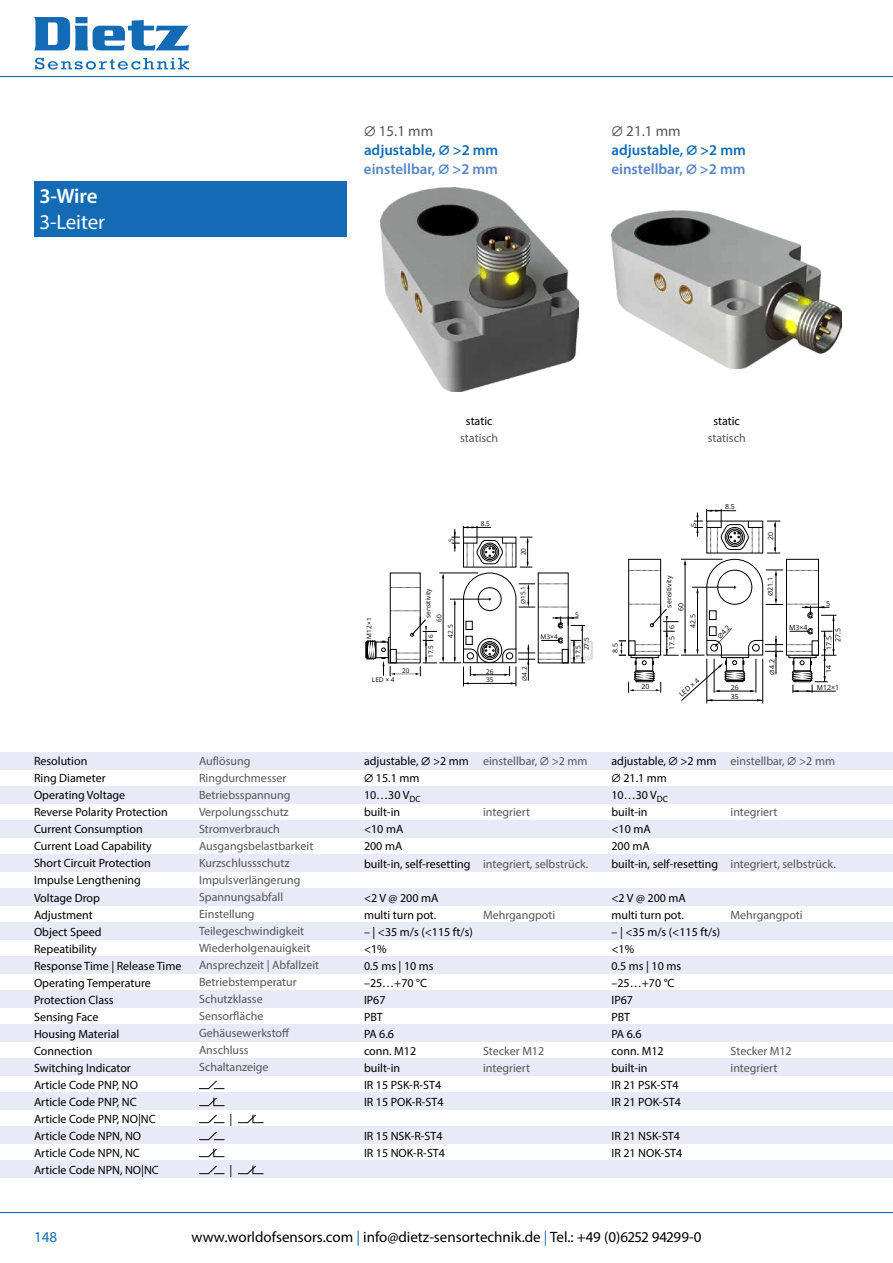
<style>
.page{position:relative;width:893px;height:1263px;background:#fff}
.page>*{position:absolute;margin:0;border:0;box-sizing:border-box;transform-origin:0 0}
.t1{font:21px "Myriad Pro";letter-spacing:-.005em;color:#fff}
.t2{font:600 21px "Myriad Pro";color:#fff}
.t3{font:600 15px/18.8px "Myriad Pro";color:#5784c4}
.t4{font:15px "Myriad Pro";color:#000}
.t5{font:15px "Myriad Pro";color:#126bb4}
.t6{font:12px/17px "Myriad Pro";color:#000}
.t7{font:12px/17px "Myriad Pro";color:#565656}
.t8{font:6.9px/9.1px "Xecro Sans";color:#000}
.t9{font:6.45px "Xecro Sans";color:#000}
.s1{font-family:"Xecro Sans";font-weight:400;color:#565656}
.s2{font-weight:400;color:#565656}
.s3{color:#126bb4}
.s4{font-family:"Xecro Sans";font-weight:700;font-size:13.5px;color:#126bb4}
.s5{font-family:"Xecro Sans";font-weight:700;font-size:13.5px}
.s6{font-family:"Xecro Sans"}
.s7{color:#565656}
.s8{font-family:"Xecro Sans";color:#565656}
</style>
<div class="page">
<hr style="left:0;top:1212px;width:893px;height:1px;background:#126bb4">
<div style="left:35px;top:181px;width:312px;height:56px;background:#126bb4"></div>
<div style="left:0;top:1127px;width:893px;height:17px;background:#e8ebf7"></div>
<div style="left:0;top:1161px;width:893px;height:17px;background:#e8ebf7"></div>
<div style="left:0;top:753px;width:893px;height:17px;background:#e8ebf7"></div>
<div style="left:0;top:1093px;width:893px;height:17px;background:#e8ebf7"></div>
<hr style="left:0;top:76px;width:893px;height:1px;background:#126bb4">
<div style="left:0;top:1059px;width:893px;height:17px;background:#e8ebf7"></div>
<div style="left:0;top:1025px;width:893px;height:17px;background:#e8ebf7"></div>
<div style="left:0;top:991px;width:893px;height:17px;background:#e8ebf7"></div>
<div style="left:0;top:957px;width:893px;height:17px;background:#e8ebf7"></div>
<div style="left:0;top:923px;width:893px;height:17px;background:#e8ebf7"></div>
<div style="left:0;top:889px;width:893px;height:17px;background:#e8ebf7"></div>
<div style="left:0;top:855px;width:893px;height:17px;background:#e8ebf7"></div>
<div style="left:0;top:821px;width:893px;height:17px;background:#e8ebf7"></div>
<div style="left:0;top:787px;width:893px;height:17px;background:#e8ebf7"></div>
<svg style="left:34px;top:17px;width:155px;height:33px"></svg>
<svg style="left:35px;top:58px;width:154px;height:12px"></svg>
<svg style="left:199px;top:1080px;width:25px;height:9px"></svg>
<svg style="left:199px;top:1114px;width:25px;height:9px"></svg>
<svg style="left:199px;top:1097px;width:26px;height:9px"></svg>
<svg style="left:238px;top:1114px;width:26px;height:9px"></svg>
<svg style="left:199px;top:1131px;width:25px;height:9px"></svg>
<svg style="left:199px;top:1165px;width:25px;height:9px"></svg>
<svg style="left:199px;top:1148px;width:26px;height:9px"></svg>
<svg style="left:238px;top:1165px;width:26px;height:9px"></svg>
<img style="left:380px;top:187px;width:198px;height:204px">
<svg style="left:365px;top:526px;width:228px;height:160px"></svg>
<img style="left:611px;top:210px;width:231px;height:158px">
<hr style="left:762px;top:659px;width:1px;height:44px;background:#000">
<hr style="left:706px;top:659px;width:1px;height:44px;background:#000">
<svg style="left:619px;top:509px;width:217px;height:192px"></svg>
<div style="left:709px;top:626px;width:7px;height:10px;border:1px solid #000"></div>
<div style="left:709px;top:610px;width:7px;height:10px;border:1px solid #000"></div>
<h1 class="t2" style="left:39px;top:182px;width:60px">3-Wire</h1>
<h1 class="t1" style="left:39px;top:209px;width:67px">3-Leiter</h1>
<p class="t3" style="left:364px;top:121px;width:136px"><span class="s1">⌀</span> <span class="s2">15.1 mm </span><span class="s3">adjustable,</span> <span class="s4">⌀</span> <span class="s3">&gt;2 mm </span>einstellbar, <span class="s5">⌀</span> &gt;2 mm</p>
<p class="t3" style="left:611px;top:121px;width:136px"><span class="s1">⌀</span> <span class="s2">21.1 mm </span><span class="s3">adjustable,</span> <span class="s4">⌀</span> <span class="s3">&gt;2 mm </span>einstellbar, <span class="s5">⌀</span> &gt;2 mm</p>
<p class="t6" style="left:466px;top:413px;width:28px">static</p>
<p class="t7" style="left:460px;top:430px;width:40px">statisch</p>
<p class="t6" style="left:713px;top:413px;width:28px">static</p>
<p class="t7" style="left:708px;top:430px;width:40px">statisch</p>
<p class="t8" style="left:725px;top:502px;width:11px">8.5</p>
<p class="t9" style="left:481px;top:519px;width:11px">8.5</p>
<p class="t8" style="left:689px;top:526px;width:5px;rotate:-90deg">5</p>
<p class="t9" style="left:447px;top:542px;width:5px;rotate:-90deg">5</p>
<p class="t8" style="left:766px;top:540px;width:9px;rotate:-90deg">20</p>
<p class="t9" style="left:365px;top:638px;width:22px;rotate:-90deg">M12×1</p>
<p class="t9" style="left:424px;top:618px;width:32px;rotate:-90deg">sensitivity</p>
<p class="t9" style="left:435px;top:622px;width:9px;rotate:-90deg">60</p>
<p class="t9" style="left:519px;top:555px;width:9px;rotate:-90deg">20</p>
<p class="t9" style="left:519px;top:604px;width:20px;rotate:-90deg">⌀15.1</p>
<p class="t9" style="left:575px;top:610px;width:5px">5</p>
<p class="t9" style="left:446px;top:638px;width:14px;rotate:-90deg">42.5</p>
<p class="t9" style="left:426px;top:638px;width:5px;rotate:-90deg">6</p>
<p class="t9" style="left:541px;top:632px;width:19px">M3×4</p>
<p class="t9" style="left:582px;top:650px;width:14px;rotate:-90deg">27.5</p>
<p class="t9" style="left:426px;top:658px;width:14px;rotate:-90deg">17.5</p>
<p class="t9" style="left:574px;top:658px;width:14px;rotate:-90deg">17.5</p>
<p class="t8" style="left:611px;top:653px;width:11px;rotate:-90deg">8.5</p>
<p class="t8" style="left:664px;top:608px;width:34px;rotate:-90deg">sensitivity</p>
<p class="t8" style="left:676px;top:611px;width:9px;rotate:-90deg">60</p>
<p class="t8" style="left:766px;top:596px;width:21px;rotate:-90deg">⌀21.1</p>
<p class="t8" style="left:826px;top:599px;width:6px">5</p>
<p class="t8" style="left:688px;top:628px;width:15px;rotate:-90deg">42.5</p>
<p class="t8" style="left:715px;top:634px;width:17px;rotate:-48deg">⌀4.2</p>
<p class="t8" style="left:789px;top:622px;width:20px">M3×4</p>
<p class="t8" style="left:667px;top:628px;width:5px;rotate:-90deg">6</p>
<p class="t8" style="left:833px;top:642px;width:15px;rotate:-90deg">27.5</p>
<p class="t8" style="left:667px;top:650px;width:15px;rotate:-90deg">17.5</p>
<p class="t8" style="left:824px;top:650px;width:15px;rotate:-90deg">17.5</p>
<p class="t9" style="left:402px;top:666px;width:9px">20</p>
<p class="t9" style="left:486px;top:667px;width:9px">26</p>
<p class="t9" style="left:372px;top:675px;width:24px">LED × 4</p>
<p class="t9" style="left:486px;top:675px;width:9px">35</p>
<p class="t9" style="left:520px;top:681px;width:16px;rotate:-90deg">⌀4.2</p>
<p class="t8" style="left:641px;top:682px;width:9px">20</p>
<p class="t8" style="left:677px;top:692px;width:26px;rotate:-41deg">LED × 4</p>
<p class="t8" style="left:731px;top:683px;width:10px">26<br>35</p>
<p class="t8" style="left:767px;top:674px;width:17px;rotate:-90deg">⌀4.2</p>
<p class="t8" style="left:824px;top:673px;width:9px;rotate:-90deg">14</p>
<p class="t8" style="left:817px;top:682px;width:24px">M12×1</p>
<p class="t6" style="left:34px;top:753px;width:149px">Resolution<br>Ring Diameter<br>Operating Voltage<br>Reverse Polarity Protection<br>Current Consumption<br>Current Load Capability<br>Short Circuit Protection<br>Impulse Lengthening<br>Voltage Drop<br>Adjustment<br>Object Speed<br>Repeatibility<br>Response Time | Release Time<br>Operating Temperature<br>Protection Class<br>Sensing Face<br>Housing Material<br>Connection<br>Switching Indicator<br>Article Code PNP, NO<br>Article Code PNP, NC<br>Article Code PNP, NO|NC<br>Article Code NPN, NO<br>Article Code NPN, NC<br>Article Code NPN, NO|NC</p>
<p class="t7" style="left:199px;top:753px;width:122px">Auflösung<br>Ringdurchmesser<br>Betriebsspannung<br>Verpolungsschutz<br>Stromverbrauch<br>Ausgangsbelastbarkeit<br>Kurzschlussschutz<br>Impulsverlängerung<br>Spannungsabfall<br>Einstellung<br>Teilegeschwindigkeit<br>Wiederholgenauigkeit<br>Ansprechzeit | Abfallzeit<br>Betriebstemperatur<br>Schutzklasse<br>Sensorfläche<br>Gehäusewerkstoff<br>Anschluss<br>Schaltanzeige</p>
<p class="t6" style="left:364px;top:753px;width:225px">adjustable, <span class="s6">⌀</span> &gt;2 mm <span class="s7">einstellbar,</span> <span class="s8">⌀</span> <span class="s7">&gt;2 mm </span><span class="s6">⌀</span> 15.1 mm<br>10…30 V<sub>DC<br></sub>built-in</p>
<p class="t7" style="left:483px;top:804px;width:48px">integriert</p>
<p class="t6" style="left:364px;top:821px;width:226px">&lt;10 mA<br>200 mA<br>built-in, self-resetting <span class="s7">integriert, selbstrück.</span></p>
<p class="t6" style="left:364px;top:889px;width:76px">&lt;2 V @ 200 mA multi turn pot.</p>
<p class="t7" style="left:483px;top:906px;width:74px">Mehrgangpoti</p>
<p class="t6" style="left:364px;top:923px;width:110px">– | &lt;35 m/s (&lt;115 ft/s) &lt;1%<br>0.5 ms | 10 ms –25…+70 °C<br>IP67<br>PBT<br>PA 6.6<br>conn. M12</p>
<p class="t7" style="left:483px;top:1042px;width:63px">Stecker M12</p>
<p class="t6" style="left:364px;top:1059px;width:38px">built-in</p>
<p class="t7" style="left:483px;top:1059px;width:48px">integriert</p>
<p class="t6" style="left:364px;top:1076px;width:81px">IR 15 PSK-R-ST4<br>IR 15 POK-R-ST4</p>
<p class="t6" style="left:364px;top:1127px;width:83px">IR 15 NSK-R-ST4<br>IR 15 NOK-R-ST4</p>
<p class="t6" style="left:230px;top:1110px;width:4px">|</p>
<p class="t6" style="left:230px;top:1161px;width:4px">|</p>
<p class="t6" style="left:611px;top:753px;width:225px">adjustable, <span class="s6">⌀</span> &gt;2 mm <span class="s7">einstellbar,</span> <span class="s8">⌀</span> <span class="s7">&gt;2 mm </span><span class="s6">⌀</span> 21.1 mm<br>10…30 V<sub>DC<br></sub>built-in</p>
<p class="t7" style="left:730px;top:804px;width:48px">integriert</p>
<p class="t6" style="left:611px;top:821px;width:226px">&lt;10 mA<br>200 mA<br>built-in, self-resetting <span class="s7">integriert, selbstrück.</span></p>
<p class="t6" style="left:611px;top:889px;width:76px">&lt;2 V @ 200 mA multi turn pot.</p>
<p class="t7" style="left:730px;top:906px;width:74px">Mehrgangpoti</p>
<p class="t6" style="left:611px;top:923px;width:110px">– | &lt;35 m/s (&lt;115 ft/s) &lt;1%<br>0.5 ms | 10 ms –25…+70 °C<br>IP67<br>PBT<br>PA 6.6<br>conn. M12</p>
<p class="t7" style="left:730px;top:1042px;width:63px">Stecker M12</p>
<p class="t6" style="left:611px;top:1059px;width:38px">built-in</p>
<p class="t7" style="left:730px;top:1059px;width:48px">integriert</p>
<p class="t6" style="left:611px;top:1076px;width:71px">IR 21 PSK-ST4<br>IR 21 POK-ST4</p>
<p class="t6" style="left:611px;top:1127px;width:72px">IR 21 NSK-ST4<br>IR 21 NOK-ST4</p>
<p class="t5" style="left:34px;top:1227px;width:25px">148</p>
<p class="t4" style="left:192px;top:1227px;width:511px">www.worldofsensors.com <span class="s3">|</span> info@dietz-sensortechnik.de <span class="s3">|</span> Tel.: +49 (0)6252 94299-0</p>
</div>
